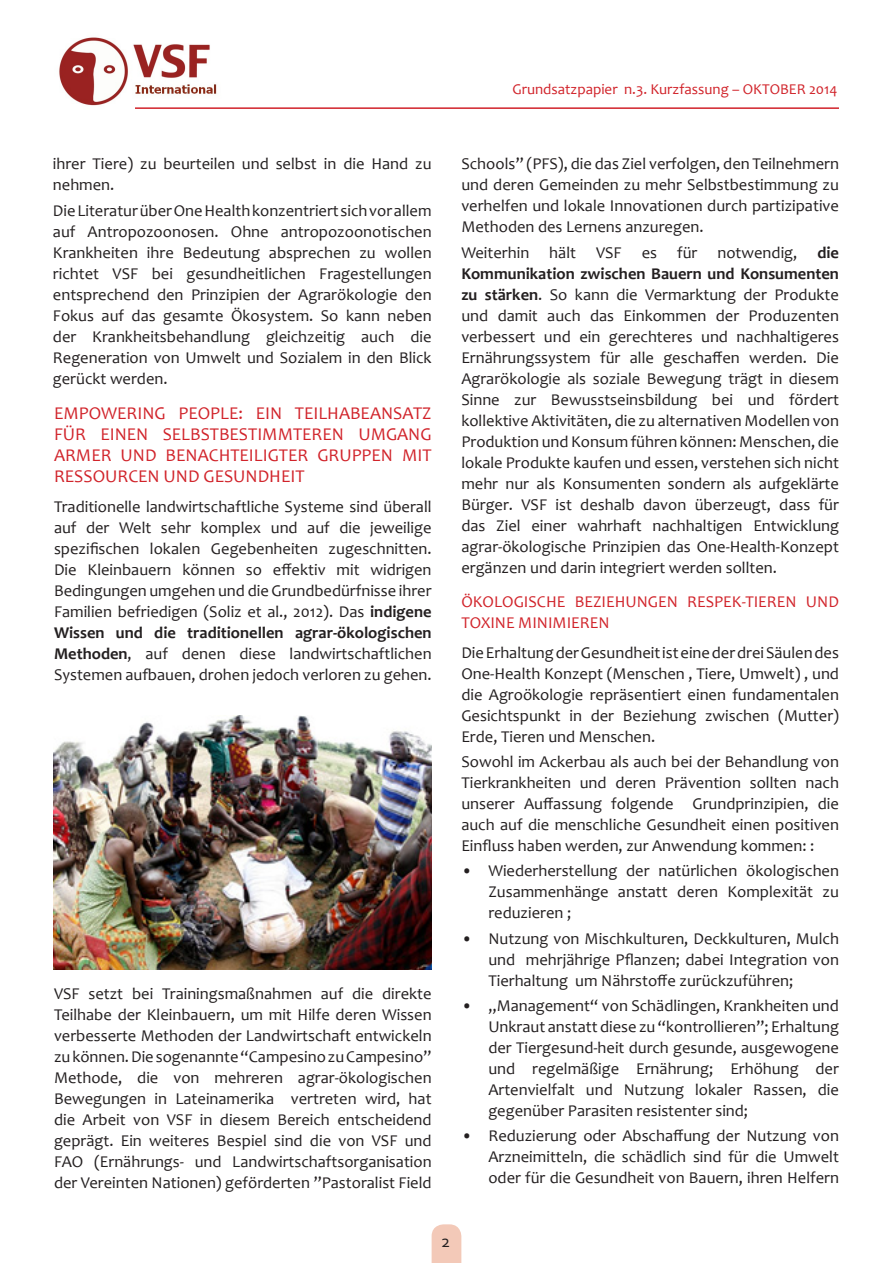
<style>
.page{position:relative;width:893px;height:1263px;background:#fff}
.page>*{position:absolute;margin:0;border:0;box-sizing:border-box;transform-origin:0 0}
.t1{font:18px/21px "Candara";color:#d1232a;text-align:justify}
.t2{font:18px "Corbel";color:#231f20}
.t3{font:16.5px/21px "Candara";color:#231f20;text-align:justify}
.t4{font:16.5px/21px "Candara";color:#d1232a}
.t5{font:15px "Candara";color:#d1232a}
.s1{font-weight:700}
</style>
<div class="page">
<svg style="left:432px;top:1224px;width:29px;height:39px"></svg>
<img style="left:59px;top:37px;width:158px;height:69px">
<hr style="left:135px;top:107px;width:704px;height:2px;background:#d1232a">
<img style="left:54px;top:715px;width:378px;height:254px">
<p class="t5" style="left:512px;top:80px;width:327px">Grundsatzpapier n.3. Kurzfassung – OKTOBER 2014</p>
<p class="t3" style="left:53px;top:153px;width:380px">ihrer Tiere) zu beurteilen und selbst in die Hand zu nehmen.</p>
<p class="t3" style="left:53px;top:200px;width:380px">Die Literatur über One Health konzentriert sich vor allem auf Antropozoonosen. Ohne antropozoonotischen Krankheiten ihre Bedeutung absprechen zu wollen richtet VSF bei gesundheitlichen Fragestellungen entsprechend den Prinzipien der Agrarökologie den Fokus auf das gesamte Ökosystem. So kann neben der Krankheitsbehandlung gleichzeitig auch die Regeneration von Umwelt und Sozialem in den Blick gerückt werden.</p>
<p class="t1" style="left:54px;top:403px;width:379px">EMPOWERING PEOPLE: EIN TEILHABEANSATZ FÜR EINEN SELBSTBESTIMMTEREN UMGANG ARMER UND BENACHTEILIGTER GRUPPEN MIT RESSOURCEN UND GESUNDHEIT</p>
<p class="t3" style="left:54px;top:496px;width:379px">Traditionelle landwirtschaftliche Systeme sind überall auf der Welt sehr komplex und auf die jeweilige spezifischen lokalen Gegebenheiten zugeschnitten.<br>Die Kleinbauern können so effektiv mit widrigen Bedingungen umgehen und die Grundbedürfnisse ihrer Familien befriedigen (Soliz et al., 2012). Das <span class="s1">indigene Wissen und die traditionellen agrar-ökologischen Methoden</span>, auf denen diese landwirtschaftlichen Systemen aufbauen, drohen jedoch verloren zu gehen.</p>
<p class="t3" style="left:54px;top:983px;width:379px">VSF setzt bei Trainingsmaßnahmen auf die direkte Teilhabe der Kleinbauern, um mit Hilfe deren Wissen verbesserte Methoden der Landwirtschaft entwickeln zu können. Die sogenannte “Campesino zu Campesino” Methode, die von mehreren agrar-ökologischen Bewegungen in Lateinamerika vertreten wird, hat die Arbeit von VSF in diesem Bereich entscheidend geprägt. Ein weiteres Bespiel sind die von VSF und FAO (Ernährungs- und Landwirtschaftsorganisation der Vereinten Nationen) geförderten ”Pastoralist Field</p>
<p class="t3" style="left:461px;top:153px;width:379px">Schools” (PFS), die das Ziel verfolgen, den Teilnehmern und deren Gemeinden zu mehr Selbstbestimmung zu verhelfen und lokale Innovationen durch partizipative Methoden des Lernens anzuregen.</p>
<p class="t3" style="left:461px;top:242px;width:379px">Weiterhin hält VSF es für notwendig, <span class="s1">die Kommunikation zwischen Bauern und Konsumenten zu stärken</span>. So kann die Vermarktung der Produkte und damit auch das Einkommen der Produzenten verbessert und ein gerechteres und nachhaltigeres Ernährungssystem für alle geschaffen werden. Die Agrarökologie als soziale Bewegung trägt in diesem Sinne zur Bewusstseinsbildung bei und fördert kollektive Aktivitäten, die zu alternativen Modellen von Produktion und Konsum führen können: Menschen, die lokale Produkte kaufen und essen, verstehen sich nicht mehr nur als Konsumenten sondern als aufgeklärte Bürger. VSF ist deshalb davon überzeugt, dass für das Ziel einer wahrhaft nachhaltigen Entwicklung agrar-ökologische Prinzipien das One-Health-Konzept ergänzen und darin integriert werden sollten.</p>
<p class="t4" style="left:461px;top:591px;width:379px">ÖKOLOGISCHE BEZIEHUNGEN RESPEK-TIEREN UND<br>TOXINE MINIMIEREN</p>
<p class="t3" style="left:461px;top:642px;width:379px">Die Erhaltung der Gesundheit ist eine der drei Säulen des One-Health Konzept (Menschen , Tiere, Umwelt) , und die Agroökologie repräsentiert einen fundamentalen Gesichtspunkt in der Beziehung zwischen (Mutter)<br>Erde, Tieren und Menschen.</p>
<p class="t3" style="left:461px;top:751px;width:379px">Sowohl im Ackerbau als auch bei der Behandlung von Tierkrankheiten und deren Prävention sollten nach unserer Auffassung folgende Grundprinzipien, die auch auf die menschliche Gesundheit einen positiven Einfluss haben werden, zur Anwendung kommen: :</p>
<p class="t3" style="left:488px;top:860px;width:352px;text-indent:-27px">• Wiederherstellung der natürlichen ökologischen Zusammenhänge anstatt deren Komplexität zu reduzieren ;</p>
<p class="t3" style="left:488px;top:927px;width:352px;text-indent:-27px">• Nutzung von Mischkulturen, Deckkulturen, Mulch und mehrjährige Pflanzen; dabei Integration von Tierhaltung um Nährstoffe zurückzuführen;</p>
<p class="t3" style="left:488px;top:995px;width:352px;text-indent:-27px">• „Management“ von Schädlingen, Krankheiten und Unkraut anstatt diese zu “kontrollieren”; Erhaltung der Tiergesund-heit durch gesunde, ausgewogene und regelmäßige Ernährung; Erhöhung der Artenvielfalt und Nutzung lokaler Rassen, die gegenüber Parasiten resistenter sind;</p>
<p class="t3" style="left:488px;top:1125px;width:352px;text-indent:-27px">• Reduzierung oder Abschaffung der Nutzung von Arzneimitteln, die schädlich sind für die Umwelt oder für die Gesundheit von Bauern, ihren Helfern</p>
<p class="t2" style="left:441px;top:1230px;width:11px">2</p>
</div>
